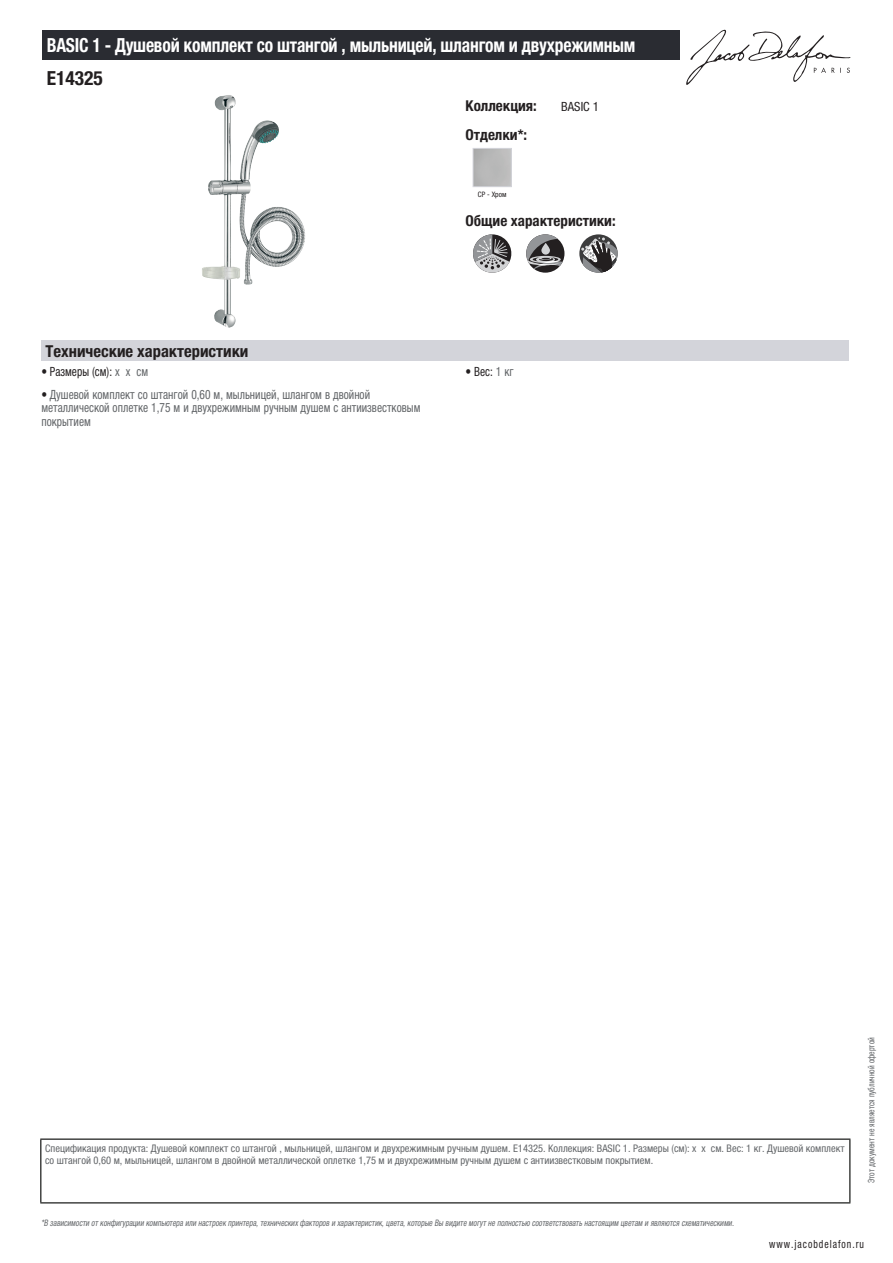
<style>
.page{position:relative;width:893px;height:1263px;background:#fff}
.page>*{position:absolute;margin:0;border:0;box-sizing:border-box;transform-origin:0 0}
.t1{font:700 condensed 19.5px "Helvetica Neue LTCYR";letter-spacing:-.01em;color:#fff;scale:.9 1}
.t2{font:700 condensed 19.5px "Helvetica Neue LTCYR";color:#231f20}
.t3{font:700 condensed 16.5px "Helvetica Neue LTCYR";color:#231f20}
.t4{font:700 condensed 15px "Helvetica Neue LTCYR";color:#231f20}
.t5{font:condensed 12.75px/13.5px "Helvetica Neue LTCYR";color:#626568;scale:.9 1}
.t6{font:condensed 12.75px "Helvetica Neue LTCYR";color:#231f20;scale:.9 1}
.t7{font:condensed 12.75px "Helvetica Neue LTCYR";color:#231f20}
.t8{font:condensed 11.25px "Helvetica Neue LTCYR";letter-spacing:.1em;color:#231f20;scale:.87 1}
.t9{font:condensed 10.5px/12px "Helvetica Neue LTCYR";color:#626568}
.t10{font:italic condensed 9px "Helvetica Neue LTCYR";color:#626568;scale:.87 1}
.t11{font:condensed 9px "Helvetica Neue LTCYR";color:#626568;scale:.87 1}
.t12{font:condensed 7.5px "Helvetica Neue LTCYR";color:#231f20}
.s1{color:#626568}
.s2{color:#231f20}
</style>
<div class="page">
<svg style="left:686px;top:30px;width:164px;height:55px"></svg>
<img style="left:202px;top:95px;width:40px;height:233px">
<div style="left:473px;top:148px;width:39px;height:39px;border:1px solid #d3d4da"></div>
<svg style="left:473px;top:234px;width:38px;height:39px"></svg>
<svg style="left:526px;top:234px;width:38px;height:39px"></svg>
<svg style="left:526px;top:234px;width:37px;height:35px"></svg>
<svg style="left:579px;top:234px;width:39px;height:39px"></svg>
<svg style="left:581px;top:237px;width:37px;height:36px"></svg>
<div style="left:41px;top:340px;width:808px;height:22px;background:#d3d4da"></div>
<div style="left:43px;top:30px;width:637px;height:30px;background:#2a2c32"></div>
<hr style="left:40px;top:1138px;width:810px;height:2px;background:#040503">
<hr style="left:40px;top:1140px;width:1px;height:62px;background:#040503">
<hr style="left:849px;top:1140px;width:1px;height:62px;background:#040503">
<hr style="left:40px;top:1202px;width:810px;height:1px;background:#040503">
<h1 class="t1" style="left:47px;top:34px;width:656px">BASIC 1 - Душевой комплект со штангой , мыльницей, шлангом и двухрежимным</h1>
<h1 class="t2" style="left:47px;top:67px;width:58px">E14325</h1>
<h3 class="t4" style="left:466px;top:97px;width:73px">Коллекция:</h3>
<p class="t7" style="left:561px;top:99px;width:39px">BASIC 1</p>
<h3 class="t4" style="left:466px;top:126px;width:63px">Отделки*:</h3>
<p class="t12" style="left:478px;top:190px;width:30px">CP - Хром</p>
<h3 class="t4" style="left:466px;top:212px;width:152px">Общие характеристики:</h3>
<h2 class="t3" style="left:46px;top:342px;width:204px">Технические характеристики</h2>
<p class="t6" style="left:41px;top:364px;width:120px">• Размеры (см): <span class="s1">x x см</span></p>
<p class="t6" style="left:466px;top:364px;width:55px">• Вес: <span class="s1">1 кг</span></p>
<p class="t5" style="left:41px;top:387px;width:423px"><span class="s2">•</span> Душевой комплект со штангой 0,60 м, мыльницей, шлангом в двойной металлической оплетке 1,75 м и двухрежимным ручным душем с антиизвестковым покрытием</p>
<p class="t9" style="left:45px;top:1142px;width:801px">Спецификация продукта: Душевой комплект со штангой , мыльницей, шлангом и двухрежимным ручным душем. E14325. Коллекция: BASIC 1. Размеры (см): x x см. Вес: 1 кг. Душевой комплект со штангой 0,60 м, мыльницей, шлангом в двойной металлической оплетке 1,75 м и двухрежимным ручным душем с антиизвестковым покрытием.</p>
<p class="t10" style="left:41px;top:1218px;width:800px">*В зависимости отконфигурации компьютера или настроек принтера,техническихфакторов и характеристик,цвета,которые Вы видите могутне полностью соответствоватьнастоящим цветам и являются схематическими.</p>
<p class="t11" style="left:866px;top:1183px;width:169px;rotate:-90deg">Этот документ не является публичной офертой</p>
<p class="t8" style="left:769px;top:1237px;width:110px">www.jacobdelafon.ru</p>
</div>
